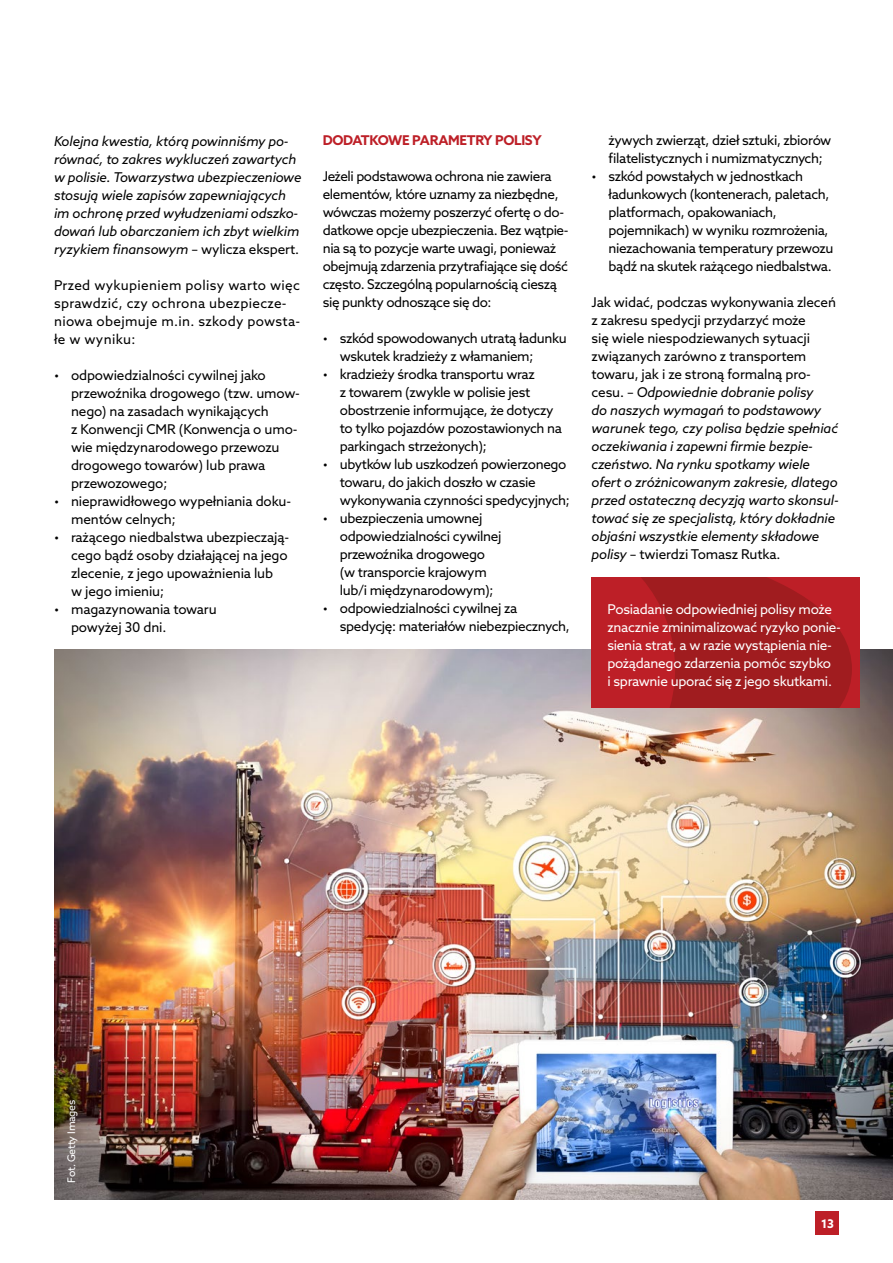
<style>
.page{position:relative;width:893px;height:1263px;background:#fff}
.page>*{position:absolute;margin:0;border:0;box-sizing:border-box;transform-origin:0 0}
.t1{font:13.5px/18px "Azo Sans";letter-spacing:-.025em;color:#000}
.t2{font:italic 13.5px/18px "Azo Sans";letter-spacing:-.01em;color:#000}
.t3{font:13.5px/18px "Azo Sans";letter-spacing:-.02em;color:#fff}
.t4{font:13.5px/18px "Azo Sans";letter-spacing:.025em;color:#000}
.t5{font:700 13.5px "Azo Sans";letter-spacing:-.025em;color:#bd1f27}
.t6{font:700 12px "Azo Sans";color:#fff}
.t7{font:10.5px "Azo Sans";letter-spacing:-.025em;color:#fff}
.s1{font-style:normal}
</style>
<div class="page">
<img style="left:54px;top:650px;width:839px;height:549px">
<div style="left:591px;top:578px;width:269px;height:130px;background:#bd1f27"></div>
<svg style="left:642px;top:578px;width:210px;height:130px"></svg>
<div style="left:816px;top:1212px;width:23px;height:23px;background:#bd1f27"></div>
<p class="t2" style="left:54px;top:132px;width:249px">Kolejna kwestia, którą powinniśmy po&shy;równać, to zakres wykluczeń zawartych w polisie. Towarzystwa ubezpieczeniowe stosują wiele zapisów zapewniających im ochronę przed wyłudzeniami odszko&shy;dowań lub obarczaniem ich zbyt wielkim ryzykiem finansowym <span class="s1">– wylicza ekspert.</span></p>
<p class="t4" style="left:54px;top:276px;width:248px">Przed wykupieniem polisy warto więc sprawdzić, czy ochrona ubezpiecze&shy;niowa obejmuje m.in. szkody powsta&shy;łe w wyniku:</p>
<p class="t1" style="left:71px;top:366px;width:230px;text-indent:-17px">• odpowiedzialności cywilnej jako przewoźnika drogowego (tzw. umow&shy;nego) na zasadach wynikających<br>z Konwencji CMR (Konwencja o umo&shy;wie międzynarodowego przewozu drogowego towarów) lub prawa przewozowego;</p>
<p class="t1" style="left:71px;top:492px;width:222px;text-indent:-17px">• nieprawidłowego wypełniania doku&shy;mentów celnych;</p>
<p class="t1" style="left:71px;top:527px;width:220px;text-indent:-17px">• rażącego niedbalstwa ubezpieczają&shy;cego bądź osoby działającej na jego zlecenie, z jego upoważnienia lub<br>w jego imieniu;</p>
<p class="t1" style="left:71px;top:599px;width:147px;text-indent:-17px">• magazynowania towaru powyżej 30 dni.</p>
<p class="t5" style="left:323px;top:132px;width:220px">DODATKOWE PARAMETRY POLISY</p>
<p class="t1" style="left:323px;top:167px;width:247px">Jeżeli podstawowa ochrona nie zawiera elementów, które uznamy za niezbędne, wówczas możemy poszerzyć ofertę o do&shy;datkowe opcje ubezpieczenia. Bez wątpie&shy;nia są to pozycje warte uwagi, ponieważ obejmują zdarzenia przytrafiające się dość często. Szczególną popularnością cieszą się punkty odnoszące się do:</p>
<p class="t1" style="left:340px;top:329px;width:228px;text-indent:-17px">• szkód spowodowanych utratą ładunku wskutek kradzieży z włamaniem;</p>
<p class="t1" style="left:340px;top:365px;width:224px;text-indent:-17px">• kradzieży środka transportu wraz<br>z towarem (zwykle w polisie jest obostrzenie informujące, że dotyczy to tylko pojazdów pozostawionych na parkingach strzeżonych);</p>
<p class="t1" style="left:340px;top:455px;width:232px;text-indent:-17px">• ubytków lub uszkodzeń powierzonego towaru, do jakich doszło w czasie wykonywania czynności spedycyjnych;</p>
<p class="t1" style="left:340px;top:509px;width:163px;text-indent:-17px">• ubezpieczenia umownej odpowiedzialności cywilnej przewoźnika drogowego (w transporcie krajowym lub/i międzynarodowym);</p>
<p class="t1" style="left:340px;top:599px;width:232px;text-indent:-17px">• odpowiedzialności cywilnej za spedycję: materiałów niebezpiecznych,</p>
<p class="t1" style="left:608px;top:131px;width:224px">żywych zwierząt, dzieł sztuki, zbiorów filatelistycznych i numizmatycznych;</p>
<p class="t1" style="left:608px;top:167px;width:226px;text-indent:-17px">• szkód powstałych w jednostkach ładunkowych (kontenerach, paletach, platformach, opakowaniach, pojemnikach) w wyniku rozmrożenia, niezachowania temperatury przewozu bądź na skutek rażącego niedbalstwa.</p>
<p class="t2" style="left:591px;top:293px;width:249px"><span class="s1">Jak widać, podczas wykonywania zleceń z zakresu spedycji przydarzyć może<br>się wiele niespodziewanych sytuacji związanych zarówno z transportem towaru, jak i ze stroną formalną pro&shy;cesu. –</span> Odpowiednie dobranie polisy<br>do naszych wymagań to podstawowy warunek tego, czy polisa będzie spełniać oczekiwania i zapewni firmie bezpie&shy;czeństwo. Na rynku spotkamy wiele ofert o zróżnicowanym zakresie, dlatego przed ostateczną decyzją warto skonsul&shy;tować się ze specjalistą, który dokładnie objaśni wszystkie elementy składowe polisy <span class="s1">– twierdzi Tomasz Rutka.</span></p>
<p class="t3" style="left:607px;top:600px;width:235px">Posiadanie odpowiedniej polisy może znacznie zminimalizować ryzyko ponie&shy;sienia strat, a w razie wystąpienia nie&shy;pożądanego zdarzenia pomóc szybko<br>i sprawnie uporać się z jego skutkami.</p>
<p class="t7" style="left:64px;top:1182px;width:84px;rotate:-90deg">Fot. Getty Images</p>
<p class="t6" style="left:821px;top:1215px;width:14px">13</p>
</div>
